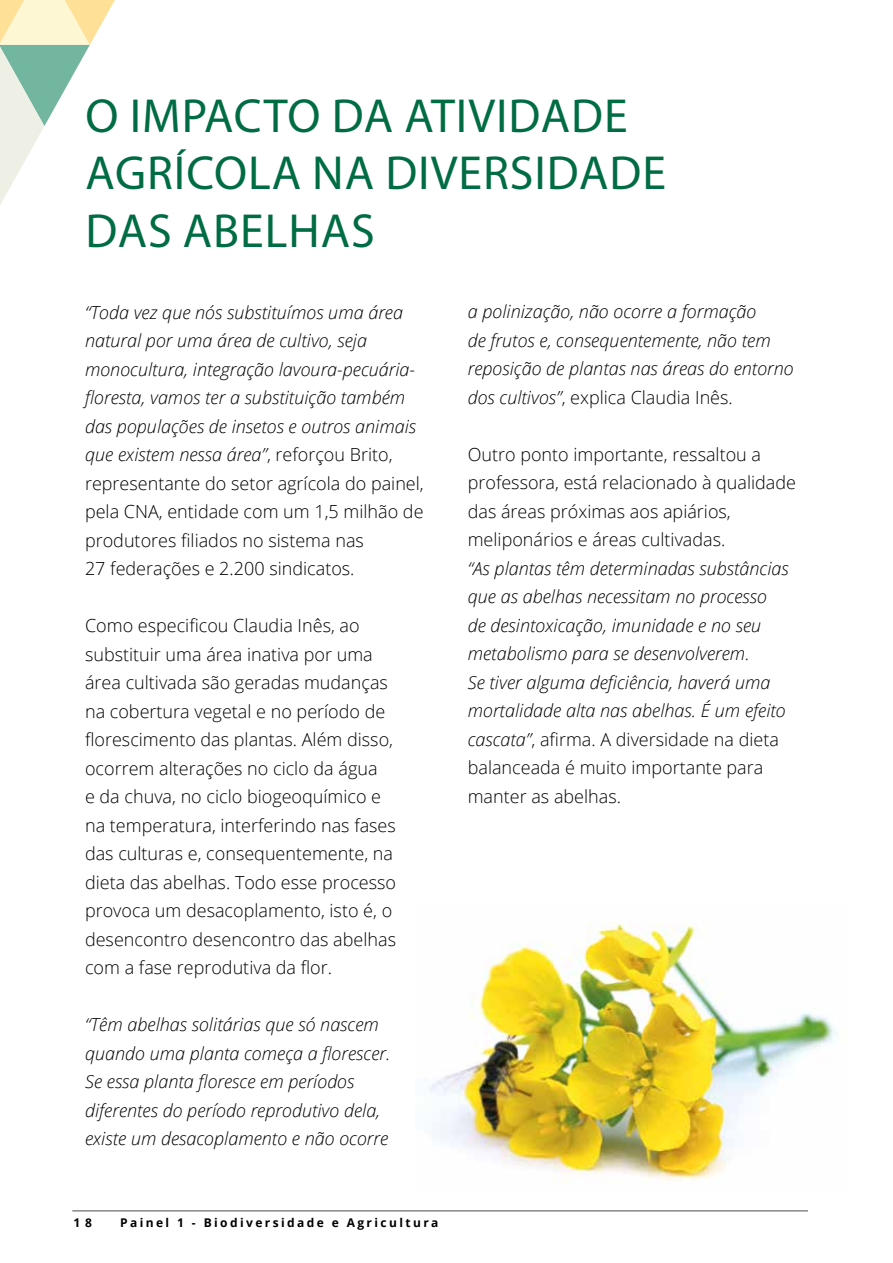
<style>
.page{position:relative;width:893px;height:1263px;background:#fff}
.page>*{position:absolute;margin:0;border:0;box-sizing:border-box;transform-origin:0 0}
.t1{font:48px/57.6px "Myriad Pro";letter-spacing:.02em;color:#006c43}
.t2{font:italic 300 18px/28.5px "Open Sans";color:#000}
.t3{font:300 18px/28.5px "Open Sans";color:#000}
.t4{font:700 12px "Open Sans";letter-spacing:.2em;color:#000}
.s1{font-style:normal}
</style>
<div class="page">
<svg style="left:0;top:0;width:115px;height:205px"></svg>
<hr style="left:72px;top:1210px;width:736px;height:1px;background:#575756">
<img style="left:428px;top:922px;width:409px;height:260px">
<h1 class="t1" style="left:86px;top:86px;width:582px">O IMPACTO DA ATIVIDADE<br>AGRÍCOLA NA DIVERSIDADE<br>DAS ABELHAS</h1>
<p class="t2" style="left:85px;top:297px;width:340px">“Toda vez que nós substituímos uma área natural por uma área de cultivo, seja monocultura, integração lavoura-pecuária&shy;floresta, vamos ter a substituição também das populações de insetos e outros animais que existem nessa área”<span class="s1">, reforçou Brito, representante do setor agrícola do painel, pela CNA, entidade com um 1,5 milhão de produtores filiados no sistema nas<br>27 federações e 2.200 sindicatos.</span></p>
<p class="t3" style="left:85px;top:611px;width:313px">Como especificou Claudia Inês, ao substituir uma área inativa por uma área cultivada são geradas mudanças na cobertura vegetal e no período de florescimento das plantas. Além disso, ocorrem alterações no ciclo da água<br>e da chuva, no ciclo biogeoquímico e na temperatura, interferindo nas fases das culturas e, consequentemente, na dieta das abelhas. Todo esse processo provoca um desacoplamento, isto é, o desencontro desencontro das abelhas com a fase reprodutiva da flor.</p>
<p class="t2" style="left:85px;top:1010px;width:307px">“Têm abelhas solitárias que só nascem quando uma planta começa a florescer.<br>Se essa planta floresce em períodos diferentes do período reprodutivo dela, existe um desacoplamento e não ocorre</p>
<p class="t4" style="left:74px;top:1214px;width:20px">1 8</p>
<p class="t4" style="left:120px;top:1214px;width:320px">Painel 1 - Biodiversidade e Agricultura</p>
<p class="t2" style="left:468px;top:297px;width:327px">a polinização, não ocorre a formação<br>de frutos e, consequentemente, não tem reposição de plantas nas áreas do entorno dos cultivos”<span class="s1">, explica Claudia Inês.</span></p>
<p class="t3" style="left:468px;top:440px;width:330px">Outro ponto importante, ressaltou a professora, está relacionado à qualidade das áreas próximas aos apiários, meliponários e áreas cultivadas.</p>
<p class="t2" style="left:468px;top:553px;width:323px">“As plantas têm determinadas substâncias que as abelhas necessitam no processo de desintoxicação, imunidade e no seu metabolismo para se desenvolverem.<br>Se tiver alguma deficiência, haverá uma mortalidade alta nas abelhas. É um efeito cascata”<span class="s1">, afirma. A diversidade na dieta balanceada é muito importante para manter as abelhas.</span></p>
</div>
